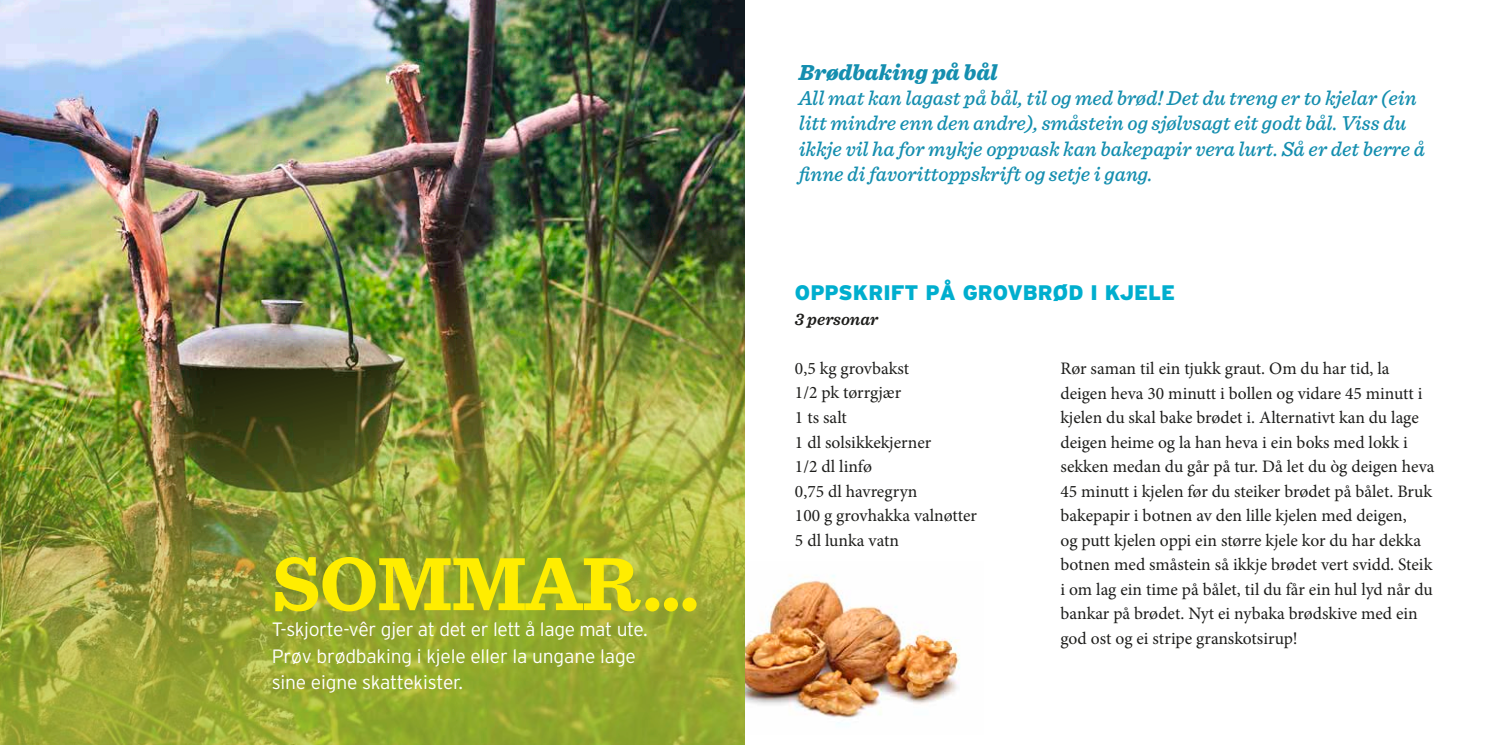
<style>
.page{position:relative;width:1489px;height:745px;background:#fff}
.page>*{position:absolute;margin:0;border:0;box-sizing:border-box;transform-origin:0 0}
.t1{font:700 78.75px "Sentinel";letter-spacing:-.02em;color:#ffed00}
.t2{font:italic 900 22.75px "Sentinel";color:#148eaf}
.t3{font:italic 500 21px/25.2px "Sentinel";color:#148eaf}
.t4{font:900 21px "Interstate RES";color:#00aece}
.t5{font:300 19.25px/26.2px "Interstate RES";letter-spacing:-.01em;color:#fff}
.t6{font:17.5px/24.5px "Minion Pro";color:#1d1d1b}
.t7{font:italic 600 17.5px "Sentinel";color:#1d1d1b}
</style>
<div class="page">
<img style="left:744px;top:561px;width:216px;height:172px">
<img style="left:0;top:0;width:744px;height:744px">
<h1 class="t1" style="left:272px;top:521px;width:429px">SOMMAR...</h1>
<p class="t5" style="left:272px;top:616px;width:377px">T-skjorte-vêr gjer at det er lett å lage mat ute.<br>Prøv brødbaking i kjele eller la ungane lage sine eigne skattekister.</p>
<h2 class="t2" style="left:798px;top:54px;width:200px">Brødbaking på bål</h2>
<p class="t3" style="left:798px;top:84px;width:628px">All mat kan lagast på bål, til og med brød! Det du treng er to kjelar (ein litt mindre enn den andre), småstein og sjølvsagt eit godt bål. Viss du ikkje vil ha for mykje oppvask kan bakepapir vera lurt. Så er det berre å finne di favorittoppskrift og setje i gang.</p>
<p class="t4" style="left:795px;top:279px;width:381px">OPPSKRIFT PÅ GROVBRØD I KJELE</p>
<p class="t7" style="left:795px;top:305px;width:85px">3 personar</p>
<p class="t6" style="left:795px;top:356px;width:183px">0,5 kg grovbakst<br>1/2 pk tørrgjær<br>1 ts salt<br>1 dl solsikkekjerner<br>1/2 dl linfø<br>0,75 dl havregryn<br>100 g grovhakka valnøtter<br>5 dl lunka vatn</p>
<p class="t6" style="left:1060px;top:356px;width:375px">Rør saman til ein tjukk graut. Om du har tid, la deigen heva 30 minutt i bollen og vidare 45 minutt i kjelen du skal bake brødet i. Alternativt kan du lage deigen heime og la han heva i ein boks med lokk i sekken medan du går på tur. Då let du òg deigen heva 45 minutt i kjelen før du steiker brødet på bålet. Bruk bakepapir i botnen av den lille kjelen med deigen,<br>og putt kjelen oppi ein større kjele kor du har dekka botnen med småstein så ikkje brødet vert svidd. Steik i om lag ein time på bålet, til du får ein hul lyd når du bankar på brødet. Nyt ei nybaka brødskive med ein god ost og ei stripe granskotsirup!</p>
</div>
